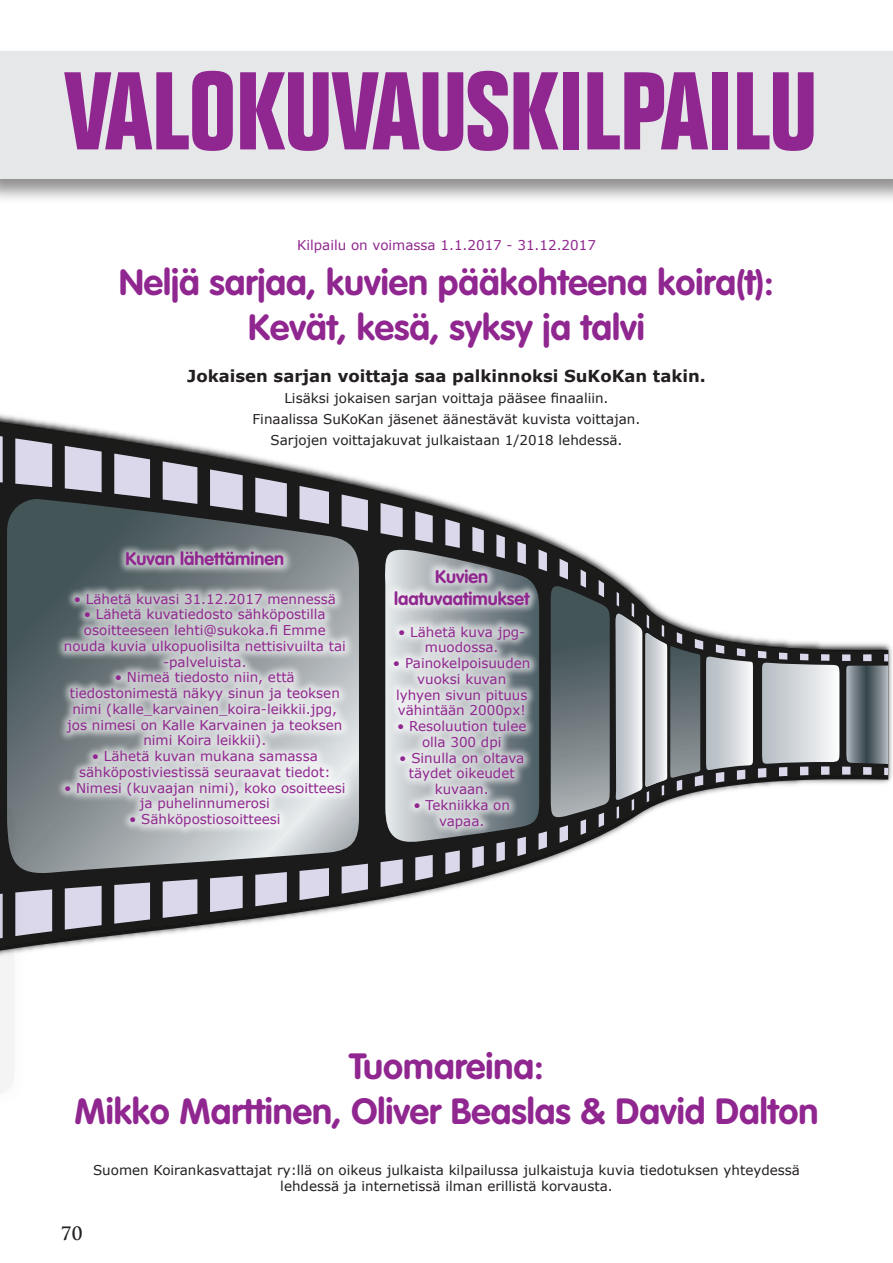
<style>
.page{position:relative;width:893px;height:1263px;background:#fff}
.page>*{position:absolute;margin:0;border:0;box-sizing:border-box;transform-origin:0 0}
.t1{font:700 condensed 108px "Folio Std";letter-spacing:-.01em;color:#90268f}
.t2{font:700 36px/45px "VAG Rounded Std";color:#90268f;text-align:center}
.t3{font:700 18px/22.5px "VAG Rounded Std";color:#90268f;text-align:center}
.t4{font:700 18px "Trajan Pro";color:#231f20}
.t5{font:700 16.5px "Verdana";color:#231f20}
.t6{font:13.5px/15.8px "Verdana";color:#90268f;text-align:center}
.t7{font:13.5px/21px "Verdana";color:#231f20;text-align:center}
</style>
<div class="page">
<img style="left:0;top:414px;width:893px;height:536px">
<svg style="left:7px;top:661px;width:352px;height:105px;background:#677276"></svg>
<svg style="left:551px;top:661px;width:202px;height:105px;background:#949b9f"></svg>
<svg style="left:762px;top:663px;width:126px;height:101px;background:#a5abb0"></svg>
<svg style="left:0;top:433px;width:888px;height:228px"></svg>
<svg style="left:0;top:766px;width:888px;height:175px"></svg>
<div style="left:0;top:793px;width:35px;height:323px;background:#231f20;opacity:.4"></div>
<svg style="left:0;top:801px;width:15px;height:294px"></svg>
<div style="left:0;top:49px;width:893px;height:156px;background:#231f20;opacity:.5"></div>
<div style="left:0;top:51px;width:893px;height:128px;background:#e6e7e9"></div>
<div style="left:55px;top:542px;width:299px;height:295px;background:#fff;opacity:.61"></div>
<div style="left:384px;top:559px;width:155px;height:279px;background:#fff;opacity:.61"></div>
<h1 class="t1" style="left:64px;top:52px;width:755px">VALOKUVAUSKILPAILU</h1>
<p class="t6" style="left:297px;top:237px;width:300px">Kilpailu on voimassa 1.1.2017 - 31.12.2017</p>
<h2 class="t2" style="left:119px;top:261px;width:656px">Neljä sarjaa, kuvien pääkohteena koira(t):<br>Kevät, kesä, syksy ja talvi</h2>
<p class="t5" style="left:187px;top:364px;width:520px">Jokaisen sarjan voittaja saa palkinnoksi SuKoKan takin.</p>
<p class="t7" style="left:253px;top:387px;width:389px">Lisäksi jokaisen sarjan voittaja pääsee finaaliin.<br>Finaalissa SuKoKan jäsenet äänestävät kuvista voittajan.<br>Sarjojen voittajakuvat julkaistaan 1/2018 lehdessä.</p>
<h3 class="t3" style="left:126px;top:548px;width:160px">Kuvan lähettäminen</h3>
<p class="t6" style="left:74px;top:591px;width:264px">• Lähetä kuvasi 31.12.2017 mennessä</p>
<p class="t6" style="left:64px;top:606px;width:284px">• Lähetä kuvatiedosto sähköpostilla osoitteeseen lehti@sukoka.fi Emme nouda kuvia ulkopuolisilta nettisivuilta tai -palveluista.</p>
<p class="t6" style="left:67px;top:669px;width:277px">• Nimeä tiedosto niin, että tiedostonimestä näkyy sinun ja teoksen nimi (kalle_karvainen_koira-leikkii.jpg, jos nimesi on Kalle Karvainen ja teoksen nimi Koira leikkii).</p>
<p class="t6" style="left:79px;top:748px;width:253px">• Lähetä kuvan mukana samassa sähköpostiviestissä seuraavat tiedot:</p>
<p class="t6" style="left:64px;top:780px;width:283px">• Nimesi (kuvaajan nimi), koko osoitteesi ja puhelinnumerosi</p>
<p class="t6" style="left:129px;top:811px;width:153px">• Sähköpostiosoitteesi</p>
<h3 class="t3" style="left:394px;top:566px;width:137px">Kuvien laatuvaatimukset</h3>
<p class="t6" style="left:398px;top:624px;width:129px">• Lähetä kuva jpg&shy;muodossa.</p>
<p class="t6" style="left:393px;top:655px;width:139px">• Painokelpoisuuden vuoksi kuvan<br>lyhyen sivun pituus vähintään 2000px!</p>
<p class="t6" style="left:397px;top:718px;width:131px">• Resoluution tulee olla 300 dpi</p>
<p class="t6" style="left:399px;top:750px;width:126px">• Sinulla on oltava täydet oikeudet kuvaan.</p>
<p class="t6" style="left:413px;top:797px;width:98px">• Tekniikka on vapaa.</p>
<h2 class="t2" style="left:74px;top:1045px;width:746px">Tuomareina:<br>Mikko Marttinen, Oliver Beaslas &amp; David Dalton</h2>
<p class="t7" style="left:93px;top:1162px;width:708px;line-height:15.8px">Suomen Koirankasvattajat ry:llä on oikeus julkaista kilpailussa julkaistuja kuvia tiedotuksen yhteydessä lehdessä ja internetissä ilman erillistä korvausta.</p>
<h3 class="t4" style="left:61px;top:1222px;width:23px">70</h3>
</div>
